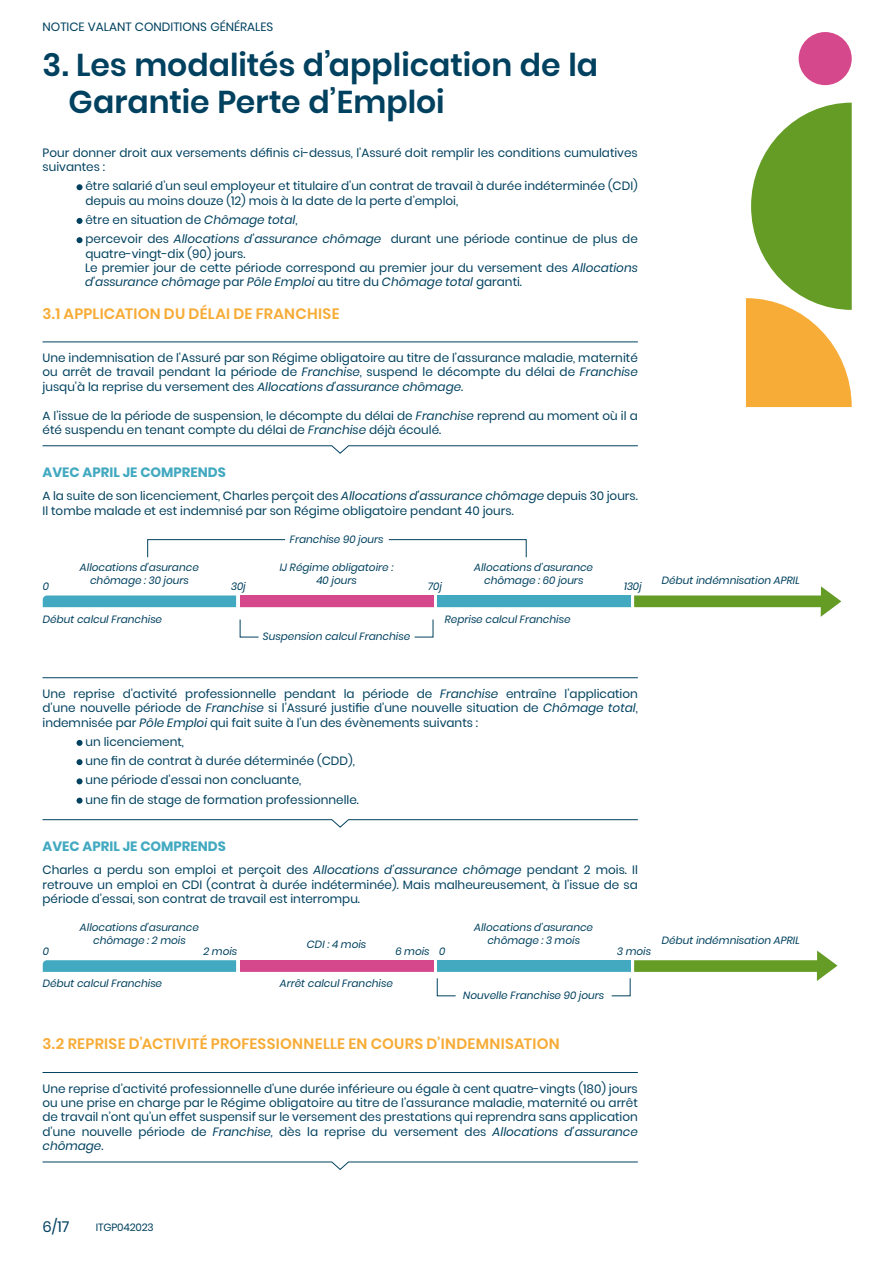
<style>
.page{position:relative;width:893px;height:1263px;background:#fff}
.page>*{position:absolute;margin:0;border:0;box-sizing:border-box;transform-origin:0 0}
.t1{font:600 31.5px/37.8px "Poppins";color:#00415f}
.t2{font:600 15px "Poppins";letter-spacing:.015em;color:#f7ac37}
.t3{font:15px "Poppins";color:#00415f}
.t4{font:700 13.5px "Poppins";color:#42a9c0}
.t5{font:12px/14.4px "Poppins";color:#00415f}
.t6{font:italic 10.5px/12.6px "Poppins";color:#00415f;text-align:center}
.t7{font:10.5px "Poppins";letter-spacing:-.02em;color:#00415f}
.s1{font-style:italic}
</style>
<div class="page">
<svg style="left:77px;top:184px;width:6px;height:6px"></svg>
<svg style="left:77px;top:218px;width:6px;height:6px"></svg>
<svg style="left:77px;top:237px;width:6px;height:6px"></svg>
<hr style="left:43px;top:341px;width:595px;height:1px;background:#00415f">
<svg style="left:42px;top:445px;width:596px;height:9px"></svg>
<svg style="left:43px;top:595px;width:193px;height:12px;background:#4aacc2"></svg>
<div style="left:240px;top:595px;width:193px;height:15px;background:#d5488c"></div>
<div style="left:437px;top:595px;width:193px;height:15px;background:#42a9c0"></div>
<div style="left:43px;top:607px;width:784px;height:5px;background:#fff"></div>
<svg style="left:240px;top:619px;width:19px;height:18px"></svg>
<svg style="left:147px;top:539px;width:139px;height:19px"></svg>
<svg style="left:388px;top:539px;width:139px;height:19px"></svg>
<svg style="left:414px;top:619px;width:19px;height:18px"></svg>
<svg style="left:634px;top:586px;width:207px;height:31px"></svg>
<hr style="left:43px;top:677px;width:595px;height:1px;background:#00415f">
<svg style="left:77px;top:740px;width:6px;height:6px"></svg>
<svg style="left:77px;top:759px;width:6px;height:6px"></svg>
<svg style="left:77px;top:778px;width:6px;height:6px"></svg>
<svg style="left:77px;top:798px;width:6px;height:6px"></svg>
<svg style="left:42px;top:819px;width:596px;height:9px"></svg>
<svg style="left:43px;top:960px;width:193px;height:12px;background:#47abc1"></svg>
<div style="left:240px;top:960px;width:193px;height:15px;background:#d5488c"></div>
<div style="left:437px;top:960px;width:193px;height:15px;background:#42a9c0"></div>
<hr style="left:43px;top:972px;width:784px;height:4px;background:#fff">
<svg style="left:437px;top:978px;width:19px;height:18px"></svg>
<svg style="left:611px;top:950px;width:226px;height:46px"></svg>
<hr style="left:43px;top:1072px;width:595px;height:1px;background:#00415f">
<svg style="left:42px;top:1161px;width:596px;height:9px"></svg>
<div style="left:799px;top:32px;width:53px;height:53px;background:#d5488c;border-radius:50%"></div>
<svg style="left:746px;top:103px;width:106px;height:304px"></svg>
<p class="t5" style="left:43px;top:19px;width:232px">NOTICE VALANT CONDITIONS GÉNÉRALES</p>
<h1 class="t1" style="left:69px;top:46px;width:531px;text-indent:-26px">3. Les modalités d’application de la<br>Garantie Perte d’Emploi</h1>
<p class="t5" style="left:43px;top:145px;width:597px">Pour donner droit aux versements définis ci-dessus, l’Assuré doit remplir les conditions cumulatives suivantes :</p>
<p class="t5" style="left:86px;top:179px;width:554px">être salarié d’un seul employeur et titulaire d’un contrat de travail à durée indéterminée (CDI) depuis au moins douze (12) mois à la date de la perte d’emploi,</p>
<p class="t5" style="left:86px;top:210px;width:554px;line-height:19.2px">être en situation de <span class="s1">Chômage total</span>,<br>percevoir des <span class="s1">Allocations d’assurance chômage</span> durant une période continue de plus de</p>
<p class="t5" style="left:85px;top:246px;width:554px">quatre-vingt-dix (90) jours.<br>Le premier jour de cette période correspond au premier jour du versement des <span class="s1">Allocations d’assurance chômage</span> par <span class="s1">Pôle Emploi</span> au titre du <span class="s1">Chômage total</span> garanti.</p>
<p class="t2" style="left:43px;top:305px;width:299px">3.1 APPLICATION DU DÉLAI DE FRANCHISE</p>
<p class="t5" style="left:43px;top:351px;width:597px;text-align:justify">Une indemnisation de l’Assuré par son Régime obligatoire au titre de l’assurance maladie, maternité ou arrêt de travail pendant la période de <span class="s1">Franchise</span>, suspend le décompte du délai de <span class="s1">Franchise </span>jusqu’à la reprise du versement des <span class="s1">Allocations d’assurance chômage</span>.</p>
<p class="t5" style="left:43px;top:408px;width:597px">A l’issue de la période de suspension, le décompte du délai de <span class="s1">Franchise</span> reprend au moment où il a été suspendu en tenant compte du délai de <span class="s1">Franchise</span> déjà écoulé.</p>
<p class="t4" style="left:43px;top:465px;width:185px">AVEC APRIL JE COMPRENDS</p>
<p class="t5" style="left:43px;top:489px;width:597px">A la suite de son licenciement, Charles perçoit des <span class="s1">Allocations d’assurance chômage</span> depuis 30 jours.<br>Il tombe malade et est indemnisé par son Régime obligatoire pendant 40 jours.</p>
<p class="t6" style="left:290px;top:533px;width:95px">Franchise 90 jours</p>
<p class="t6" style="left:80px;top:561px;width:120px">Allocations d’asurance chômage : 30 jours</p>
<p class="t6" style="left:280px;top:561px;width:115px">IJ Régime obligatoire :<br>40 jours</p>
<p class="t6" style="left:474px;top:561px;width:120px">Allocations d’asurance chômage : 60 jours</p>
<p class="t6" style="left:43px;top:580px;width:8px">0</p>
<p class="t6" style="left:231px;top:580px;width:16px">30j</p>
<p class="t6" style="left:428px;top:580px;width:15px">70j</p>
<p class="t6" style="left:624px;top:580px;width:19px">130j</p>
<p class="t6" style="left:43px;top:613px;width:121px">Début calcul Franchise</p>
<p class="t6" style="left:445px;top:613px;width:127px">Reprise calcul Franchise</p>
<p class="t6" style="left:263px;top:630px;width:149px">Suspension calcul Franchise</p>
<p class="t6" style="left:662px;top:574px;width:140px">Début indémnisation APRIL</p>
<p class="t5" style="left:43px;top:686px;width:597px;text-align:justify">Une reprise d’activité professionnelle pendant la période de <span class="s1">Franchise</span> entraîne l’application d’une nouvelle période de <span class="s1">Franchise</span> si l’Assuré justifie d’une nouvelle situation de <span class="s1">Chômage total</span>, indemnisée par <span class="s1">Pôle Emploi</span> qui fait suite à l’un des évènements suivants :</p>
<p class="t5" style="left:86px;top:732px;width:275px;line-height:19.2px">un licenciement,<br>une fin de contrat à durée déterminée (CDD), une période d’essai non concluante,<br>une fin de stage de formation professionnelle.</p>
<p class="t4" style="left:43px;top:839px;width:185px">AVEC APRIL JE COMPRENDS</p>
<p class="t5" style="left:43px;top:863px;width:597px;text-align:justify">Charles a perdu son emploi et perçoit des <span class="s1">Allocations d’assurance chômage</span> pendant 2 mois. Il retrouve un emploi en CDI (contrat à durée indéterminée). Mais malheureusement, à l’issue de sa période d’essai, son contrat de travail est interrompu.</p>
<p class="t6" style="left:80px;top:921px;width:120px">Allocations d’asurance chômage : 2 mois</p>
<p class="t6" style="left:474px;top:921px;width:120px">Allocations d’asurance chômage : 3 mois</p>
<p class="t6" style="left:307px;top:938px;width:61px">CDI : 4 mois</p>
<p class="t6" style="left:43px;top:945px;width:8px">0</p>
<p class="t6" style="left:203px;top:945px;width:35px">2 mois</p>
<p class="t6" style="left:395px;top:945px;width:52px">6 mois 0</p>
<p class="t6" style="left:617px;top:945px;width:35px">3 mois</p>
<p class="t6" style="left:43px;top:977px;width:121px">Début calcul Franchise</p>
<p class="t6" style="left:280px;top:977px;width:115px">Arrêt calcul Franchise</p>
<p class="t6" style="left:463px;top:989px;width:142px">Nouvelle Franchise 90 jours</p>
<p class="t6" style="left:662px;top:934px;width:140px">Début indémnisation APRIL</p>
<p class="t2" style="left:43px;top:1035px;width:519px">3.2 REPRISE D’ACTIVITÉ PROFESSIONNELLE EN COURS D’INDEMNISATION</p>
<p class="t5" style="left:43px;top:1081px;width:597px;text-align:justify">Une reprise d’activité professionnelle d’une durée inférieure ou égale à cent quatre-vingts (180) jours ou une prise en charge par le Régime obligatoire au titre de l’assurance maladie, maternité ou arrêt de travail n’ont qu’un effet suspensif sur le versement des prestations qui reprendra sans application d’une nouvelle période de <span class="s1">Franchise,</span> dès la reprise du versement des <span class="s1">Allocations d’assurance chômage</span>.</p>
<p class="t3" style="left:43px;top:1218px;width:28px">6/17</p>
<p class="t7" style="left:96px;top:1222px;width:59px">ITGP042023</p>
</div>
